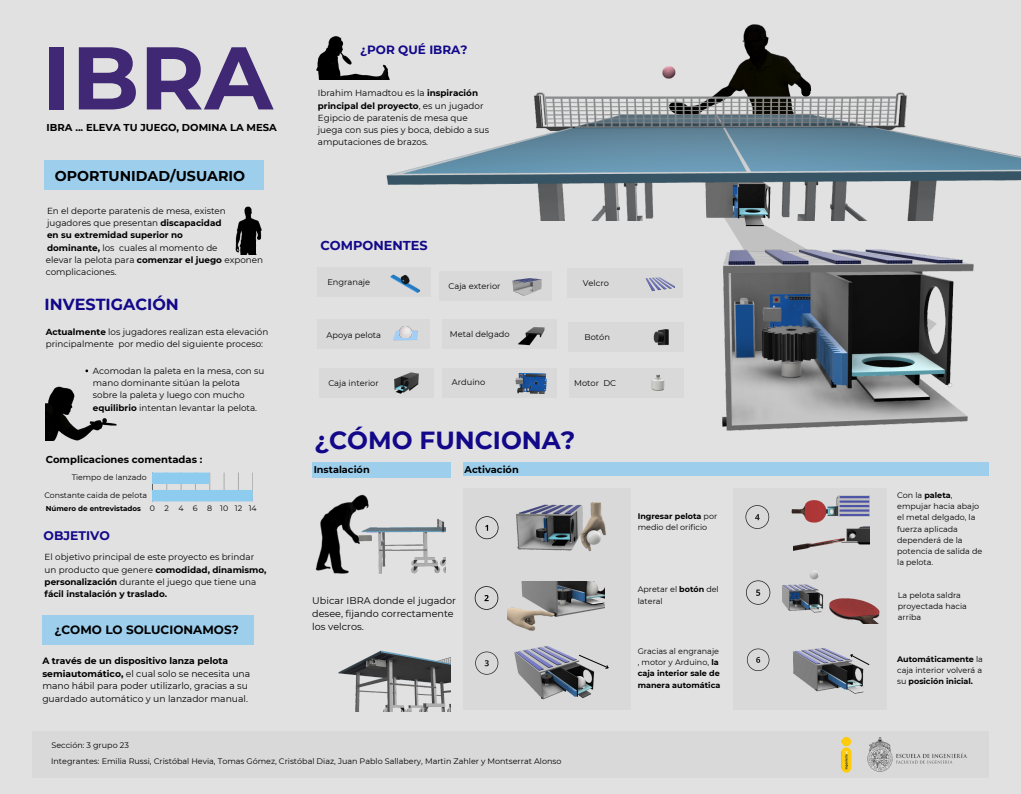
<style>
.page{position:relative;width:1021px;height:794px;background:#e1e1e1}
.page>*{position:absolute;margin:0;border:0;box-sizing:border-box;transform-origin:0 0}
.t1{font:700 88.8px "Montserrat";color:#402874}
.t2{font:700 24.72px "Montserrat";color:#120889}
.t3{font:700 16px "Montserrat";color:#120889}
.t4{font:700 14.2px "Montserrat";color:#000}
.t5{font:700 12.88px "Montserrat";color:#120889}
.t6{font:700 12.4px "Montserrat";color:#120889}
.t7{font:700 12px "Montserrat";color:#000}
.t8{font:700 12px "Montserrat";color:#120889}
.t9{font:700 10px "Montserrat";color:#000}
.t10{font:700 9.76px "Montserrat";color:#000}
.t11{font:700 9.72px "Montserrat";color:#000}
.t12{font:9.64px/13.5px "Montserrat";color:#000}
.t13{font:9.2px/12.6px "Montserrat";color:#000}
.t14{font:8.8px/12.3px "Montserrat";color:#000}
.t15{font:8.28px "Montserrat";color:#000}
.t16{font:8px/11.1px "Montserrat";color:#000}
.t17{font:700 8px/11.1px "Montserrat";color:#000;text-align:justify}
.t18{font:7.84px "Montserrat";color:#000}
.t19{font:700 7.16px "Montserrat";color:#000}
.s1{font-weight:700}
.s2{font-weight:400}
</style>
<div class="page">
<img style="left:46px;top:387px;width:71px;height:53px">
<svg style="left:152px;top:472px;width:101px;height:29px"></svg>
<div style="left:33px;top:731px;width:956px;height:47px;background:#d9d9d9"></div>
<img style="left:867px;top:737px;width:100px;height:35px">
<img style="left:841px;top:737px;width:11px;height:36px">
<img style="left:729px;top:24px;width:79px;height:58px">
<img style="left:616px;top:220px;width:229px;height:3px">
<img style="left:386px;top:82px;width:635px;height:138px">
<img style="left:631px;top:66px;width:63px;height:36px">
<div style="left:42px;top:616px;width:212px;height:29px;background:#9dcfed"></div>
<img style="left:722px;top:223px;width:252px;height:208px">
<div style="left:45px;top:160px;width:219px;height:30px;background:#9dcfed"></div>
<div style="left:318px;top:319px;width:112px;height:30px;background:#d9d9d9"></div>
<div style="left:318px;top:267px;width:113px;height:29px;background:#d9d9d9"></div>
<img style="left:393px;top:329px;width:25px;height:12px">
<svg style="left:400px;top:326px;width:12px;height:11px"></svg>
<img style="left:390px;top:274px;width:31px;height:19px">
<div style="left:440px;top:271px;width:112px;height:29px;background:#d9d9d9"></div>
<div style="left:319px;top:368px;width:115px;height:30px;background:#d9d9d9"></div>
<img style="left:512px;top:278px;width:30px;height:18px">
<img style="left:394px;top:372px;width:25px;height:22px">
<div style="left:442px;top:368px;width:115px;height:30px;background:#d9d9d9"></div>
<img style="left:515px;top:372px;width:32px;height:22px">
<div style="left:569px;top:368px;width:114px;height:30px;background:#d9d9d9"></div>
<div style="left:566px;top:268px;width:116px;height:30px;background:#d9d9d9"></div>
<div style="left:442px;top:319px;width:115px;height:30px;background:#d9d9d9"></div>
<div style="left:568px;top:322px;width:115px;height:29px;background:#d9d9d9"></div>
<img style="left:651px;top:374px;width:14px;height:17px">
<img style="left:645px;top:277px;width:29px;height:14px">
<img style="left:518px;top:327px;width:27px;height:19px">
<img style="left:653px;top:329px;width:16px;height:17px">
<div style="left:312px;top:462px;width:139px;height:15px;background:#9dcfed"></div>
<div style="left:463px;top:488px;width:167px;height:221px;background:#d9d9d9"></div>
<div style="left:463px;top:462px;width:525px;height:14px;background:#9dcfed"></div>
<img style="left:516px;top:502px;width:90px;height:50px">
<img style="left:507px;top:581px;width:98px;height:50px">
<svg style="left:475px;top:516px;width:23px;height:23px"></svg>
<svg style="left:475px;top:586px;width:23px;height:23px"></svg>
<svg style="left:475px;top:651px;width:23px;height:24px"></svg>
<img style="left:514px;top:646px;width:81px;height:54px">
<svg style="left:578px;top:654px;width:31px;height:17px"></svg>
<div style="left:733px;top:488px;width:153px;height:222px;background:#d9d9d9"></div>
<svg style="left:746px;top:580px;width:15px;height:25px"></svg>
<svg style="left:745px;top:505px;width:24px;height:24px"></svg>
<img style="left:793px;top:535px;width:76px;height:16px">
<img style="left:791px;top:495px;width:78px;height:40px">
<img style="left:761px;top:580px;width:119px;height:43px">
<img style="left:793px;top:648px;width:77px;height:46px">
<svg style="left:747px;top:648px;width:22px;height:23px"></svg>
<img style="left:338px;top:650px;width:113px;height:62px">
<img style="left:315px;top:494px;width:54px;height:80px">
<img style="left:355px;top:515px;width:90px;height:59px">
<img style="left:763px;top:571px;width:117px;height:21px">
<img style="left:317px;top:36px;width:73px;height:44px">
<img style="left:235px;top:206px;width:27px;height:49px">
<div style="left:256px;top:246px;width:10px;height:11px;background:#e1e1e1;border-radius:50%"></div>
<div style="left:256px;top:238px;width:10px;height:11px;background:#e1e1e1;border-radius:50%"></div>
<div style="left:256px;top:243px;width:10px;height:10px;background:#e1e1e1;border-radius:50%"></div>
<svg style="left:257px;top:236px;width:4px;height:4px"></svg>
<p class="t1" style="left:42px;top:23px;width:232px">IBRA</p>
<p class="t9" style="left:47px;top:122px;width:232px">IBRA ... ELEVA TU JUEGO, DOMINA LA MESA</p>
<p class="t4" style="left:55px;top:167px;width:192px">OPORTUNIDAD/USUARIO</p>
<p class="t14" style="left:47px;top:204px;width:180px">En el deporte paratenis de mesa, existen jugadores que presentan <span class="s1">discapacidad en su extremidad superior no dominante,</span> los cuales al momento de</p>
<p class="t14" style="left:46px;top:254px;width:219px">elevar la pelota para <span class="s1">comenzar el juego</span> exponen complicaciones.</p>
<p class="t3" style="left:45px;top:295px;width:136px">INVESTIGACIÓN</p>
<p class="t14" style="left:46px;top:326px;width:224px"><span class="s1">Actualmente</span> los jugadores realizan esta elevación principalmente por medio del siguiente proceso:</p>
<p class="t14" style="left:93px;top:364px;width:173px">Acomodan la paleta en la mesa, con su mano dominante sitúan la pelota sobre la paleta y luego con mucho <span class="s1">equilibrio</span> intentan levantar la pelota.</p>
<p class="t9" style="left:46px;top:453px;width:158px">Complicaciones comentadas :</p>
<p class="t18" style="left:72px;top:473px;width:77px">Tiempo de lanzado</p>
<p class="t18" style="left:44px;top:490px;width:104px">Constante caida de pelota</p>
<p class="t19" style="left:46px;top:504px;width:97px">Número de entrevistados</p>
<p class="t6" style="left:44px;top:528px;width:68px">OBJETIVO</p>
<p class="t18" style="left:150px;top:503px;width:7px">0</p>
<p class="t18" style="left:165px;top:503px;width:6px">2</p>
<p class="t18" style="left:178px;top:503px;width:7px">4</p>
<p class="t18" style="left:193px;top:503px;width:6px">6</p>
<p class="t18" style="left:207px;top:503px;width:7px">8</p>
<p class="t18" style="left:220px;top:503px;width:10px">10</p>
<p class="t18" style="left:235px;top:503px;width:9px">12</p>
<p class="t18" style="left:249px;top:503px;width:10px">14</p>
<p class="t14" style="left:45px;top:551px;width:223px">El objetivo principal de este proyecto es brindar un producto que genere <span class="s1">comodidad, dinamismo, personalización</span> durante el juego que tiene una <span class="s1">fácil instalación y traslado.</span></p>
<p class="t7" style="left:54px;top:623px;width:186px">¿COMO LO SOLUCIONAMOS?</p>
<p class="t13" style="left:42px;top:654px;width:209px"><span class="s1">A través de un dispositivo lanza pelota semiautomático,</span> el cual solo se necesita una mano hábil para poder utilizarlo, gracias a su guardado automático y un lanzador manual.</p>
<p class="t8" style="left:360px;top:43px;width:109px">¿POR QUÉ IBRA?</p>
<p class="t14" style="left:318px;top:87px;width:173px">Ibrahim Hamadtou es la <span class="s1">inspiración principal del proyecto</span>, es un jugador Egipcio de paratenis de mesa que juega con sus pies y boca, debido a sus amputaciones de brazos.</p>
<p class="t5" style="left:320px;top:238px;width:109px">COMPONENTES</p>
<p class="t15" style="left:327px;top:277px;width:44px">Engranaje</p>
<p class="t15" style="left:448px;top:281px;width:53px">Caja exterior</p>
<p class="t15" style="left:583px;top:278px;width:28px">Velcro</p>
<p class="t15" style="left:326px;top:330px;width:56px">Apoya pelota</p>
<p class="t15" style="left:450px;top:329px;width:61px">Metal delgado</p>
<p class="t15" style="left:584px;top:332px;width:27px">Botón</p>
<p class="t15" style="left:328px;top:378px;width:52px">Caja interior</p>
<p class="t15" style="left:452px;top:377px;width:35px">Arduino</p>
<p class="t15" style="left:574px;top:378px;width:44px">Motor DC</p>
<p class="t2" style="left:314px;top:425px;width:262px">¿CÓMO FUNCIONA?</p>
<p class="t11" style="left:314px;top:463px;width:58px">Instalación</p>
<p class="t10" style="left:464px;top:463px;width:56px">Activación</p>
<p class="t12" style="left:312px;top:593px;width:145px">Ubicar IBRA donde el jugador desee, fijando correctamente los velcros.</p>
<p class="t16" style="left:51px;top:739px;width:79px">Sección: 3 grupo 23</p>
<p class="t16" style="left:51px;top:756px;width:512px">Integrantes: Emilia Russi, Cristóbal Hevia, Tomas Gómez, Cristóbal Diaz, Juan Pablo Sallabery, Martin Zahler y Montserrat Alonso</p>
<p class="t16" style="left:637px;top:511px;width:81px"><span class="s1">Ingresar pelota</span> por medio del orificio</p>
<p class="t16" style="left:637px;top:584px;width:83px">Apretar el <span class="s1">botón</span> del lateral</p>
<p class="t17" style="left:637px;top:646px;width:84px;text-align:left"><span class="s2">Gracias al engranaje , motor y Arduino,</span> la caja interior sale de manera automática</p>
<p class="t16" style="left:897px;top:490px;width:87px">Con la <span class="s1">paleta</span>, empujar hacia abajo el metal delgado, la fuerza aplicada dependerá de la potencia de salida de la pelota.</p>
<p class="t16" style="left:898px;top:589px;width:71px">La pelota saldra proyectada hacia arriba</p>
<p class="t17" style="left:897px;top:653px;width:87px">Automáticamente <span class="s2">la caja interior volverá a su</span> posición inicial.</p>
</div>
